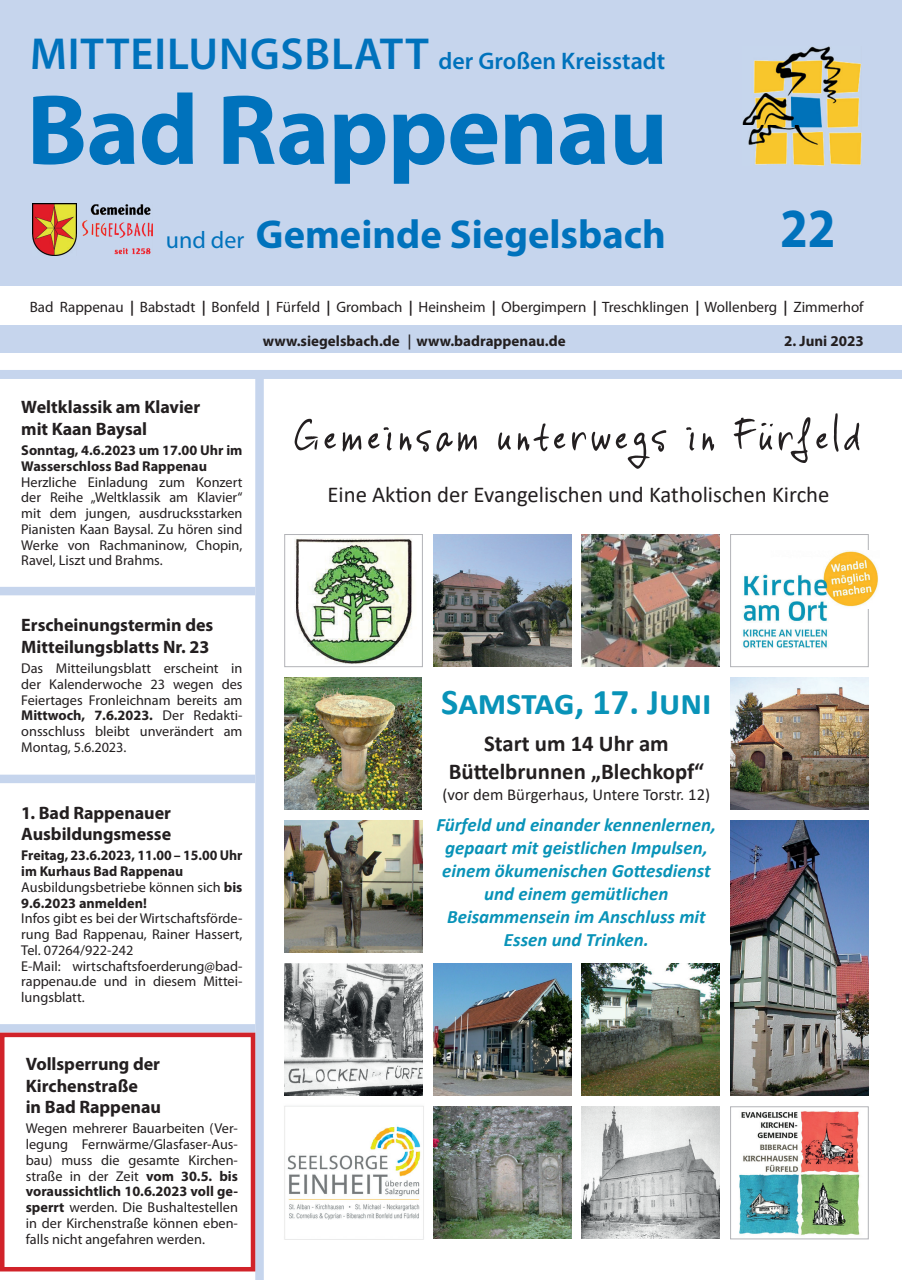
<style>
.page{position:relative;width:902px;height:1280px;background:#fff}
.page>*{position:absolute;margin:0;border:0;box-sizing:border-box;transform-origin:0 0}
.t1{font:700 100.5px "Myriad Pro";letter-spacing:-.01em;color:#0072bc}
.t2{font:700 55.5px "Myriad Pro";color:#0072bc;scale:.9 1}
.t3{font:700 40.5px "Myriad Pro";color:#0072bc}
.t4{font:700 36.3px "Calibri";color:#0993b8}
.t5{font:600 24px "Myriad Pro";color:#0072bc}
.t6{font:22.8px "Calibri";color:#231f20}
.t7{font:700 22.8px/27.8px "Calibri";color:#231f20;text-align:center}
.t8{font:italic 700 18.9px/23.1px "Calibri";color:#0993b8;text-align:center}
.t9{font:700 18px/21.8px "Myriad Pro";letter-spacing:-.005em;color:#231f20}
.t10{font:16.65px "Calibri";color:#231f20}
.t11{font:15px "Myriad Pro";color:#231f20}
.t12{font:700 15px "Myriad Pro";color:#231f20}
.t13{font:14.25px/15.8px "Myriad Pro";color:#231f20;text-align:justify}
.t14{font:700 14.25px/15.8px "Myriad Pro";color:#231f20}
.s1{font-size:45px}
.s2{font-weight:400;font-size:24px}
.s3{font-weight:700;font-style:italic}
.s4{font-family:"Futura BT";font-weight:500}
.s5{font-weight:700}
.s6{font-weight:400}
</style>
<div class="page">
<img style="left:294px;top:413px;width:566px;height:56px">
<img style="left:743px;top:608px;width:126px;height:43px">
<div style="left:730px;top:534px;width:138px;height:133px;border:1px solid #b2b3b7"></div>
<img style="left:739px;top:1111px;width:121px;height:125px">
<div style="left:730px;top:1106px;width:138px;height:133px;border:1px solid #b2b3b7"></div>
<img style="left:582px;top:534px;width:137px;height:133px">
<img style="left:730px;top:678px;width:138px;height:132px">
<img style="left:433px;top:1107px;width:138px;height:132px">
<img style="left:285px;top:964px;width:137px;height:132px">
<img style="left:285px;top:678px;width:137px;height:132px">
<img style="left:433px;top:534px;width:138px;height:133px">
<img style="left:433px;top:964px;width:138px;height:132px">
<img style="left:582px;top:1107px;width:137px;height:132px">
<img style="left:744px;top:551px;width:135px;height:57px">
<img style="left:285px;top:821px;width:137px;height:132px">
<img style="left:295px;top:538px;width:119px;height:126px">
<div style="left:284px;top:534px;width:138px;height:133px;border:1px solid #b2b3b7"></div>
<img style="left:730px;top:821px;width:138px;height:275px">
<img style="left:582px;top:964px;width:137px;height:132px">
<img style="left:284px;top:1106px;width:140px;height:134px">
<div style="left:0;top:370px;width:901px;height:9px;background:#c6d5ed"></div>
<div style="left:255px;top:378px;width:9px;height:902px;background:#c6d5ed"></div>
<div style="left:0;top:587px;width:255px;height:8px;background:#c6d5ed"></div>
<div style="left:0;top:775px;width:255px;height:8px;background:#c6d5ed"></div>
<div style="left:0;top:1024px;width:255px;height:9px;background:#c6d5ed"></div>
<div style="left:0;top:1033px;width:255px;height:238px;border:4px solid #d1232a"></div>
<div style="left:0;top:326px;width:901px;height:27px;background:#c6d5ed"></div>
<div style="left:0;top:0;width:901px;height:286px;background:#c6d5ed"></div>
<img style="left:33px;top:204px;width:44px;height:51px">
<img style="left:82px;top:204px;width:70px;height:51px">
<img style="left:742px;top:46px;width:119px;height:120px">
<h3 class="t5" style="left:30px;top:45px;width:636px"><span class="s1">MITTEILUNGSBLATT</span> der Großen Kreisstadt</h3>
<h1 class="t1" style="left:27px;top:64px;width:642px">Bad Rappenau</h1>
<h3 class="t3" style="left:166px;top:208px;width:501px"><span class="s2">und der</span> Gemeinde Siegelsbach</h3>
<h2 class="t2" style="left:780px;top:192px;width:63px">22</h2>
<p class="t11" style="left:30px;top:297px;width:835px">Bad Rappenau <span class="s3">|</span> Babstadt <span class="s3">|</span> Bonfeld <span class="s3">|</span> Fürfeld <span class="s3">|</span> Grombach <span class="s3">|</span> Heinsheim <span class="s3">|</span> Obergimpern <span class="s3">|</span> Treschklingen <span class="s3">|</span> Wollenberg <span class="s3">|</span> Zimmerhof</p>
<p class="t12" style="left:263px;top:331px;width:304px">www.siegelsbach.de <span class="s4">|</span> www.badrappenau.de</p>
<p class="t12" style="left:784px;top:331px;width:81px">2. Juni 2023</p>
<p class="t9" style="left:21px;top:396px;width:180px">Weltklassik am Klavier mit Kaan Baysal</p>
<p class="t14" style="left:21px;top:442px;width:223px">Sonntag, 4.6.2023 um 17.00 Uhr im<br>Wasserschloss Bad Rappenau</p>
<p class="t13" style="left:21px;top:474px;width:223px">Herzliche Einladung zum Konzert der Reihe „Weltklassik am Klavier“ mit dem jungen, ausdrucksstarken Pianisten Kaan Baysal. Zu hören sind Werke von Rachmaninow, Chopin, Ravel, Liszt und Brahms.</p>
<p class="t9" style="left:21px;top:614px;width:193px">Erscheinungstermin des<br>Mitteilungsblatts Nr. 23</p>
<p class="t13" style="left:21px;top:660px;width:223px">Das Mitteilungsblatt erscheint in der Kalenderwoche 23 wegen des Feiertages Fronleichnam bereits am <span class="s5">Mittwoch, 7.6.2023.</span> Der Redakti&shy;onsschluss bleibt unverändert am Montag, 5.6.2023.</p>
<p class="t9" style="left:21px;top:801px;width:151px">1. Bad Rappenauer<br>Ausbildungsmesse</p>
<p class="t14" style="left:21px;top:847px;width:223px">Freitag, 23.6.2023, 11.00 – 15.00 Uhr im Kurhaus Bad Rappenau<br><span class="s6">Ausbildungsbetriebe können sich</span> bis<br>9.6.2023 anmelden!</p>
<p class="t13" style="left:21px;top:910px;width:223px;text-align:left">Infos gibt es bei der Wirtschaftsförde&shy;rung Bad Rappenau, Rainer Hassert,<br>Tel. 07264/922-242<br>E-Mail: wirtschaftsfoerderung@bad&shy;rappenau.de und in diesem Mittei&shy;lungsblatt.</p>
<p class="t9" style="left:26px;top:1052px;width:137px">Vollsperrung der<br>Kirchenstraße<br>in Bad Rappenau</p>
<p class="t13" style="left:26px;top:1120px;width:214px">Wegen mehrerer Bauarbeiten (Ver&shy;legung Fernwärme/Glasfaser-Aus&shy;bau) muss die gesamte Kirchen&shy;straße in der Zeit <span class="s5">vom 30.5. bis voraussichtlich 10.6.2023 voll ge&shy;sperrt</span> werden. Die Bushaltestellen in der Kirchenstraße können eben&shy;falls nicht angefahren werden.</p>
<h3 class="t6" style="left:327px;top:478px;width:503px">Eine Aktion der Evangelischen und Katholischen Kirche</h3>
<h3 class="t4" style="left:441px;top:676px;width:272px">Samstag, 17. Juni</h3>
<h3 class="t7" style="left:448px;top:729px;width:257px">Start um 14 Uhr am<br>Büttelbrunnen „Blechkopf“</h3>
<p class="t10" style="left:442px;top:783px;width:269px">(vor dem Bürgerhaus, Untere Torstr. 12)</p>
<h3 class="t8" style="left:436px;top:812px;width:281px">Fürfeld und einander kennenlernen, gepaart mit geistlichen Impulsen, einem ökumenischen Gottesdienst und einem gemütlichen<br>Beisammensein im Anschluss mit<br>Essen und Trinken.</h3>
</div>
